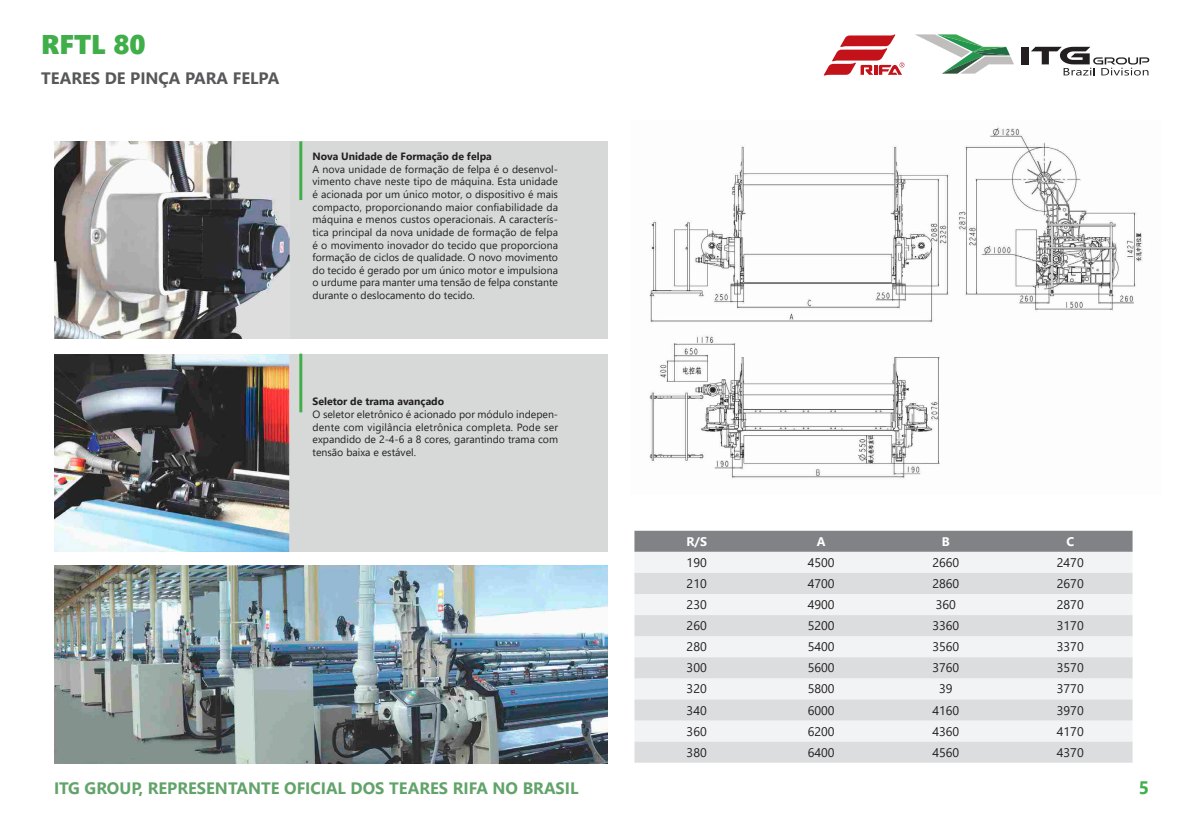
<style>
.page{position:relative;width:1188px;height:830px;background:#fff}
.page>*{position:absolute;margin:0;border:0;box-sizing:border-box;transform-origin:0 0}
.Cuerpo{font:27px "Segoe UI Black";color:#40ae49}
.t1{font:700 18px "Segoe UI";color:#40ae49}
.Cuerpo-2{font:700 16.5px "Segoe UI";color:#62a36a}
.Cuerpo-3{font:700 16.5px "Segoe UI";color:#57585a}
.Cuerpo-4{font:12.45px "Segoe UI";color:#231f20}
.Cuerpo-5{font:700 12.45px "Segoe UI";color:#fff}
.Cuerpo-6{font:10.5px/12.6px "Segoe UI";color:#231f20;text-align:justify}
.Cuerpo-7{font:700 10.5px "Segoe UI";color:#231f20}
</style>
<div class="page">
<div style="left:54px;top:141px;width:553px;height:197px;background:#d6d9d8"></div>
<div style="left:54px;top:354px;width:553px;height:197px;background:#d6d9d8"></div>
<img style="left:54px;top:565px;width:553px;height:197px">
<img style="left:54px;top:354px;width:235px;height:197px">
<img style="left:54px;top:141px;width:235px;height:197px">
<img style="left:649px;top:127px;width:493px;height:352px">
<svg style="left:915px;top:34px;width:99px;height:40px"></svg>
<div style="left:1021px;top:47px;width:8px;height:17px;background:#231f20"></div>
<svg style="left:1031px;top:47px;width:118px;height:28px"></svg>
<div style="left:634px;top:530px;width:499px;height:21px;background:#808285"></div>
<div style="left:634px;top:551px;width:499px;height:21px;background:#f2f3f4"></div>
<svg style="left:634px;top:572px;width:499px;height:190px;fill:#dcdddf"></svg>
<svg style="left:824px;top:34px;width:81px;height:42px"></svg>
<hr style="left:299px;top:141px;width:3px;height:59px;background:#40ae49">
<hr style="left:299px;top:353px;width:3px;height:59px;background:#40ae49">
<p class="Cuerpo" style="left:41px;top:25px;width:106px">RFTL 80</p>
<p class="Cuerpo-3" style="left:41px;top:62px;width:240px">TEARES DE PINÇA PARA FELPA</p>
<p class="Cuerpo-7" style="left:313px;top:146px;width:181px">Nova Unidade de Formação de felpa</p>
<p class="Cuerpo-6" style="left:313px;top:162px;width:247px">A nova unidade de formação de felpa é o desenvol&shy;vimento chave neste tipo de máquina. Esta unidade é acionada por um único motor, o dispositivo é mais compacto, proporcionando maior confiabilidade da máquina e menos custos operacionais. A caracterís&shy;tica principal da nova unidade de formação de felpa é o movimento inovador do tecido que proporciona formação de ciclos de qualidade. O novo movimento do tecido é gerado por um único motor e impulsiona o urdume para manter uma tensão de felpa constante durante o deslocamento do tecido.</p>
<p class="Cuerpo-7" style="left:313px;top:391px;width:133px">Seletor de trama avançado</p>
<p class="Cuerpo-6" style="left:313px;top:407px;width:247px">O seletor eletrônico é acionado por módulo indepen&shy;dente com vigilância eletrônica completa. Pode ser expandido de 2-4-6 a 8 cores, garantindo trama com tensão baixa e estável.</p>
<p class="Cuerpo-5" style="left:686px;top:529px;width:22px">R/S</p>
<p class="Cuerpo-5" style="left:817px;top:529px;width:10px">A</p>
<p class="Cuerpo-5" style="left:942px;top:529px;width:9px">B</p>
<p class="Cuerpo-5" style="left:1066px;top:529px;width:9px">C</p>
<p class="Cuerpo-4" style="left:687px;top:550px;width:22px">190</p>
<p class="Cuerpo-4" style="left:808px;top:550px;width:28px">4500</p>
<p class="Cuerpo-4" style="left:932px;top:550px;width:28px">2660</p>
<p class="Cuerpo-4" style="left:1057px;top:550px;width:28px">2470</p>
<p class="Cuerpo-4" style="left:687px;top:571px;width:22px">210</p>
<p class="Cuerpo-4" style="left:808px;top:571px;width:28px">4700</p>
<p class="Cuerpo-4" style="left:932px;top:571px;width:28px">2860</p>
<p class="Cuerpo-4" style="left:1057px;top:571px;width:28px">2670</p>
<p class="Cuerpo-4" style="left:687px;top:592px;width:22px">230</p>
<p class="Cuerpo-4" style="left:808px;top:592px;width:28px">4900</p>
<p class="Cuerpo-4" style="left:936px;top:592px;width:22px">360</p>
<p class="Cuerpo-4" style="left:1057px;top:592px;width:28px">2870</p>
<p class="Cuerpo-4" style="left:687px;top:613px;width:22px">260</p>
<p class="Cuerpo-4" style="left:808px;top:613px;width:28px">5200</p>
<p class="Cuerpo-4" style="left:932px;top:613px;width:28px">3360</p>
<p class="Cuerpo-4" style="left:1057px;top:613px;width:28px">3170</p>
<p class="Cuerpo-4" style="left:687px;top:634px;width:22px">280</p>
<p class="Cuerpo-4" style="left:808px;top:634px;width:28px">5400</p>
<p class="Cuerpo-4" style="left:932px;top:634px;width:28px">3560</p>
<p class="Cuerpo-4" style="left:1057px;top:634px;width:28px">3370</p>
<p class="Cuerpo-4" style="left:687px;top:656px;width:22px">300</p>
<p class="Cuerpo-4" style="left:808px;top:656px;width:28px">5600</p>
<p class="Cuerpo-4" style="left:932px;top:656px;width:28px">3760</p>
<p class="Cuerpo-4" style="left:1057px;top:656px;width:28px">3570</p>
<p class="Cuerpo-4" style="left:687px;top:677px;width:22px">320</p>
<p class="Cuerpo-4" style="left:808px;top:677px;width:28px">5800</p>
<p class="Cuerpo-4" style="left:939px;top:677px;width:15px">39</p>
<p class="Cuerpo-4" style="left:1057px;top:677px;width:28px">3770</p>
<p class="Cuerpo-4" style="left:687px;top:698px;width:22px">340</p>
<p class="Cuerpo-4" style="left:808px;top:698px;width:28px">6000</p>
<p class="Cuerpo-4" style="left:932px;top:698px;width:28px">4160</p>
<p class="Cuerpo-4" style="left:1057px;top:698px;width:28px">3970</p>
<p class="Cuerpo-4" style="left:687px;top:719px;width:22px">360</p>
<p class="Cuerpo-4" style="left:808px;top:719px;width:28px">6200</p>
<p class="Cuerpo-4" style="left:932px;top:719px;width:28px">4360</p>
<p class="Cuerpo-4" style="left:1057px;top:719px;width:28px">4170</p>
<p class="Cuerpo-4" style="left:687px;top:740px;width:22px">380</p>
<p class="Cuerpo-4" style="left:808px;top:740px;width:28px">6400</p>
<p class="Cuerpo-4" style="left:932px;top:740px;width:28px">4560</p>
<p class="Cuerpo-4" style="left:1057px;top:740px;width:28px">4370</p>
<p class="Cuerpo-2" style="left:54px;top:772px;width:526px">ITG GROUP, REPRESENTANTE OFICIAL DOS TEARES RIFA NO BRASIL</p>
<p class="t1" style="left:1139px;top:770px;width:12px">5</p>
</div>
